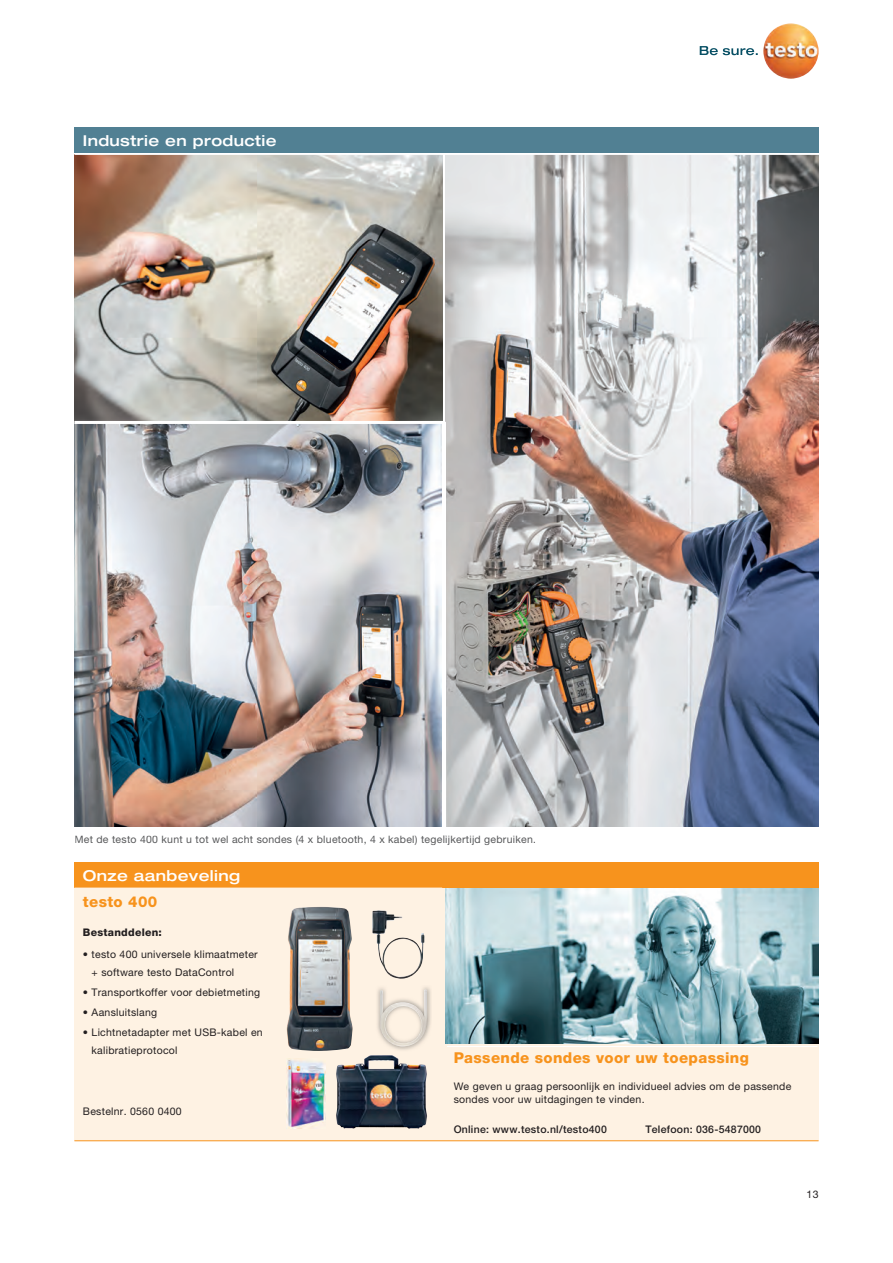
<style>
.page{position:relative;width:893px;height:1263px;background:#fff}
.page>*{position:absolute;margin:0;border:0;box-sizing:border-box;transform-origin:0 0}
.t1{font:800 15px "Helvetica Neue LTW1 G";letter-spacing:.025em;color:#f7931d}
.t2{font:500 expanded 15px "Helvetica Neue LTW1 G";letter-spacing:.025em;color:#fff}
.t3{font:10.5px/18px "Helvetica Neue LTW1 G";letter-spacing:.025em;color:#231f20}
.t4{font:10.5px "Helvetica Neue LTW1 G";letter-spacing:.025em;color:#57585a}
.t5{font:500 10.5px "Helvetica Neue LTW1 G";letter-spacing:.025em;color:#231f20}
.t6{font:800 10.5px "Helvetica Neue LTW1 G";letter-spacing:.025em;color:#231f20}
</style>
<div class="page">
<svg style="left:700px;top:46px;width:58px;height:9px"></svg>
<img style="left:763px;top:23px;width:56px;height:56px;border-radius:28px">
<img style="left:74px;top:424px;width:368px;height:403px">
<img style="left:74px;top:155px;width:368px;height:266px">
<img style="left:445px;top:155px;width:374px;height:672px">
<div style="left:74px;top:128px;width:745px;height:25px;background:#518093"></div>
<div style="left:74px;top:862px;width:745px;height:26px;background:#f7931d"></div>
<div style="left:74px;top:888px;width:745px;height:253px;background:#fef2e3"></div>
<hr style="left:74px;top:1140px;width:745px;height:1px;background:#f7931d">
<img style="left:336px;top:1055px;width:91px;height:73px">
<img style="left:287px;top:1058px;width:39px;height:70px">
<img style="left:287px;top:907px;width:66px;height:144px">
<img style="left:372px;top:910px;width:53px;height:69px">
<img style="left:377px;top:987px;width:54px;height:63px">
<img style="left:380px;top:989px;width:47px;height:57px">
<img style="left:445px;top:888px;width:374px;height:155px">
<hr style="left:447px;top:1046px;width:370px;height:1px;background:#fff">
<h1 class="t2" style="left:83px;top:131px;width:195px">Industrie en productie</h1>
<p class="t4" style="left:74px;top:833px;width:463px">Met de testo 400 kunt u tot wel acht sondes (4 x bluetooth, 4 x kabel) tegelijkertijd gebruiken.</p>
<h1 class="t2" style="left:83px;top:866px;width:159px">Onze aanbeveling</h1>
<h1 class="t1" style="left:83px;top:892px;width:76px">testo 400</h1>
<p class="t6" style="left:83px;top:926px;width:81px">Bestanddelen:</p>
<p class="t3" style="left:92px;top:945px;width:168px;text-indent:-9px">• testo 400 universele klimaatmeter + software testo DataControl</p>
<p class="t3" style="left:83px;top:983px;width:179px">• Transportkoffer voor debietmeting</p>
<p class="t3" style="left:83px;top:1003px;width:76px">• Aansluitslang</p>
<p class="t3" style="left:92px;top:1023px;width:173px;text-indent:-9px">• Lichtnetadapter met USB-kabel en kalibratieprotocol</p>
<p class="t3" style="left:83px;top:1102px;width:100px">Bestelnr. 0560 0400</p>
<h1 class="t1" style="left:454px;top:1049px;width:297px">Passende sondes voor uw toepassing</h1>
<p class="t3" style="left:454px;top:1079px;width:339px;line-height:13.5px">We geven u graag persoonlijk en individueel advies om de passende sondes voor uw uitdagingen te vinden.</p>
<p class="t5" style="left:454px;top:1123px;width:155px">Online: www.testo.nl/testo400</p>
<p class="t5" style="left:645px;top:1123px;width:117px">Telefoon: 036-5487000</p>
<p class="t3" style="left:807px;top:1185px;width:13px">13</p>
</div>
